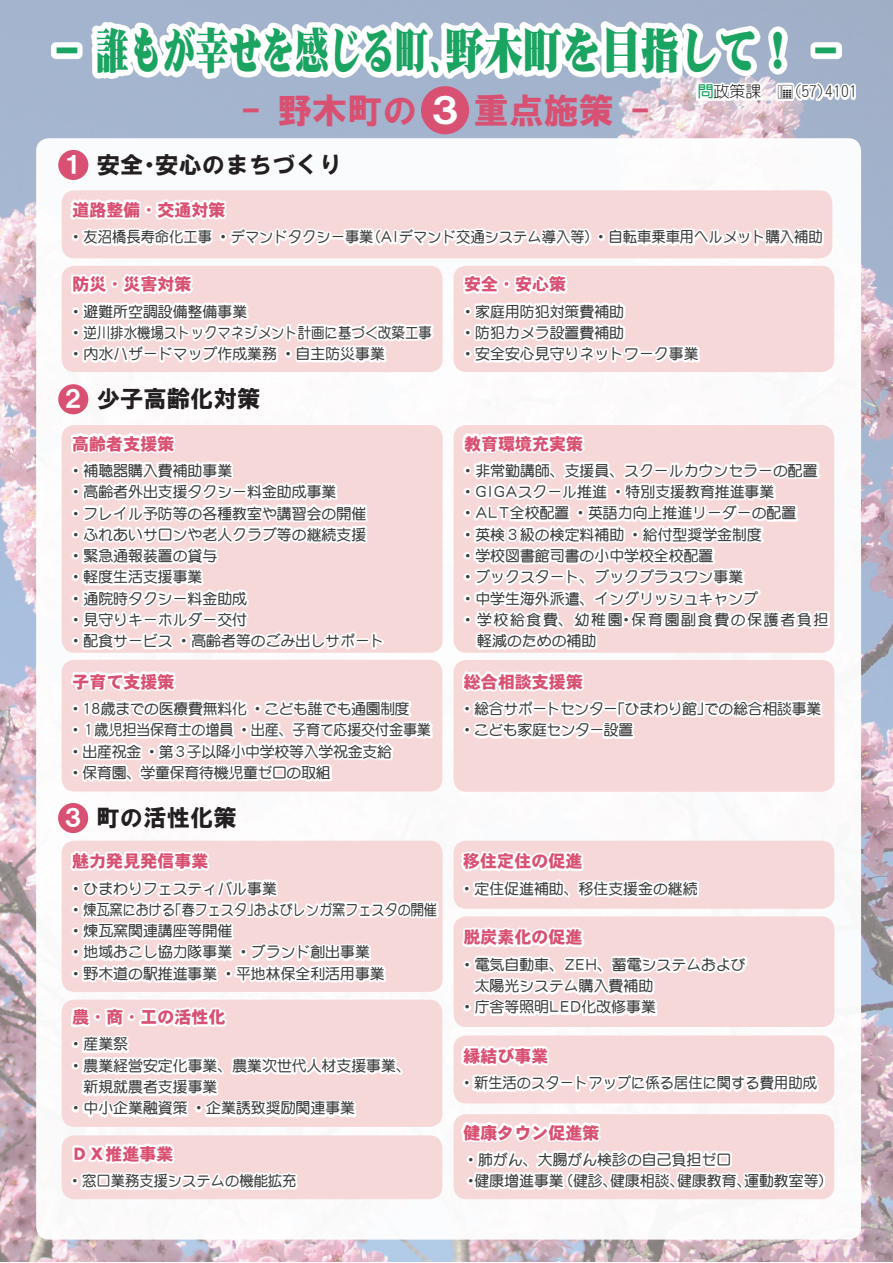
<style>
.page{position:relative;width:893px;height:1263px;background:#fff}
.page>*{position:absolute;margin:0;border:0;box-sizing:border-box;transform-origin:0 0}
.t1{font:48.9px "DF Mincho SU WIN RKSJ H";color:#1aa361;scale:.68 1}
.t2{font:35.1px "HG Soei Kakugothic UB";color:#d95172}
.t3{font:23.4px "HG Soei Kakugothic UB";color:#231f20}
.t4{font:16.95px "DFHS Gothic W9 WIN RKSJ H";color:#d95172}
.t5{font:15.9px "DF Maru Gothic Lt WIN RKSJ H";color:#231f20}
.t6{font:14.85px/21.3px "DF Maru Gothic Bd WIN RKSJ H";color:#3e3e3f}
.t7{font:14.85px/21.3px "DF Maru Gothic Bd WIN RKSJ H";letter-spacing:-.02em;color:#3e3e3f}
.t8{font:14.85px "DF Maru Gothic Bd WIN RKSJ H";color:#3e3e3f;scale:.96 1}
.t9{font:14.85px/21.3px "DF Maru Gothic Bd WIN RKSJ H";letter-spacing:-.03em;color:#3e3e3f}
.t10{font:14.85px "DF Maru Gothic Bd WIN RKSJ H";letter-spacing:.11em;color:#3e3e3f}
.s1{font-family:"DF Maru Gothic Bd WIN RKSJ H";color:#1aa361}
.s2{font-family:"Edisys OTF Gaiji"}
.s3{color:#fff}
</style>
<div class="page">
<img style="left:0;top:0;width:893px;height:1262px">
<svg style="left:51px;top:21px;width:791px;height:58px;fill:#a3b2ca"></svg>
<svg style="left:94px;top:0;width:663px;height:92px"></svg>
<svg style="left:771px;top:29px;width:13px;height:42px"></svg>
<svg style="left:696px;top:82px;width:160px;height:19px"></svg>
<div style="left:36px;top:138px;width:825px;height:1101px;background:#fff;border-radius:13px"></div>
<div style="left:421px;top:86px;width:48px;height:48px;background:#d95172;border-radius:50%"></div>
<div style="left:58px;top:150px;width:30px;height:30px;background:#d95172;border-radius:50%"></div>
<div style="left:62px;top:190px;width:770px;height:68px;background:#f7d8d9;border-radius:13px"></div>
<svg style="left:71px;top:199px;width:753px;height:47px"></svg>
<div style="left:453px;top:266px;width:381px;height:106px;background:#f7d8d9;border-radius:13px"></div>
<svg style="left:463px;top:274px;width:237px;height:89px"></svg>
<div style="left:62px;top:266px;width:381px;height:106px;background:#f7d8d9;border-radius:13px"></div>
<svg style="left:71px;top:274px;width:362px;height:89px"></svg>
<div style="left:58px;top:384px;width:30px;height:30px;background:#d95172;border-radius:50%"></div>
<div style="left:62px;top:660px;width:380px;height:132px;background:#f7d8d9;border-radius:13px"></div>
<div style="left:62px;top:425px;width:381px;height:228px;background:#f7d8d9;border-radius:13px"></div>
<svg style="left:71px;top:434px;width:313px;height:216px"></svg>
<div style="left:453px;top:425px;width:381px;height:228px;background:#f7d8d9;border-radius:13px"></div>
<svg style="left:71px;top:671px;width:362px;height:111px"></svg>
<div style="left:453px;top:660px;width:381px;height:132px;background:#f7d8d9;border-radius:13px"></div>
<svg style="left:462px;top:671px;width:361px;height:68px"></svg>
<div style="left:58px;top:803px;width:30px;height:30px;background:#d95172;border-radius:50%"></div>
<div style="left:453px;top:1035px;width:381px;height:68px;background:#f7d8d9;border-radius:13px"></div>
<svg style="left:461px;top:1046px;width:358px;height:46px"></svg>
<div style="left:62px;top:841px;width:381px;height:151px;background:#f7d8d9;border-radius:13px"></div>
<div style="left:62px;top:1000px;width:380px;height:127px;background:#f7d8d9;border-radius:13px"></div>
<svg style="left:71px;top:1007px;width:332px;height:110px"></svg>
<div style="left:453px;top:841px;width:381px;height:68px;background:#f7d8d9;border-radius:13px"></div>
<svg style="left:462px;top:851px;width:237px;height:46px"></svg>
<div style="left:453px;top:916px;width:381px;height:111px;background:#f7d8d9;border-radius:13px"></div>
<div style="left:453px;top:1114px;width:381px;height:85px;background:#f7d8d9;border-radius:13px"></div>
<svg style="left:461px;top:1122px;width:364px;height:68px"></svg>
<svg style="left:463px;top:433px;width:367px;height:216px"></svg>
<svg style="left:70px;top:851px;width:369px;height:131px"></svg>
<svg style="left:462px;top:927px;width:285px;height:89px"></svg>
<div style="left:62px;top:1135px;width:380px;height:64px;background:#f7d8d9;border-radius:13px"></div>
<svg style="left:71px;top:1143px;width:227px;height:47px"></svg>
<h1 class="t1" style="left:50px;top:26px;width:1166px">－ 誰もが幸せを感じる町、野木町を目指して！ －</h1>
<p class="t5" style="left:698px;top:84px;width:161px"><span class="s1">問</span>政策課　<span class="s2">撒</span>（57）4101</p>
<h2 class="t2" style="left:242px;top:93px;width:408px">- 野木町の<span class="s3">３</span>重点施策 -</h2>
<h3 class="t3" style="left:62px;top:153px;width:282px"><span class="s3">１</span> 安全・安心のまちづくり</h3>
<p class="t4" style="left:72px;top:201px;width:155px">道路整備・交通対策</p>
<p class="t6" style="left:69px;top:227px;width:756px">・友沼橋長寿命化工事 ・デマンドタクシー事業（ＡＩデマンド交通システム導入等）・自転車乗車用ヘルメット購入補助</p>
<p class="t4" style="left:464px;top:276px;width:104px">安全・安心策</p>
<p class="t6" style="left:460px;top:301px;width:240px">・家庭用防犯対策費補助<br>・防犯カメラ設置費補助<br>・安全安心見守りネットワーク事業</p>
<p class="t4" style="left:72px;top:276px;width:121px">防災・災害対策</p>
<p class="t6" style="left:69px;top:301px;width:365px">・避難所空調設備整備事業　<br>・逆川排水機場ストックマネジメント計画に基づく改築工事・内水ハザードマップ作成業務 ・自主防災事業</p>
<h3 class="t3" style="left:62px;top:387px;width:200px"><span class="s3">２</span> 少子高齢化対策</h3>
<p class="t4" style="left:72px;top:435px;width:104px">高齢者支援策</p>
<p class="t6" style="left:69px;top:460px;width:318px">・補聴器購入費補助事業<br>・高齢者外出支援タクシー料金助成事業<br>・フレイル予防等の各種教室や講習会の開催<br>・ふれあいサロンや老人クラブ等の継続支援<br>・緊急通報装置の貸与<br>・軽度生活支援事業<br>・通院時タクシー料金助成<br>・見守りキーホルダー交付<br>・配食サービス ・高齢者等のごみ出しサポート</p>
<p class="t4" style="left:72px;top:673px;width:104px">子育て支援策</p>
<p class="t7" style="left:68px;top:698px;width:364px">・１８歳までの医療費無料化 ・こども誰でも通園制度<br>・１歳児担当保育士の増員 ・出産、子育て応援交付金事業・出産祝金 ・第３子以降小中学校等入学祝金支給<br>・保育園、学童保育待機児童ゼロの取組</p>
<p class="t4" style="left:464px;top:435px;width:121px">教育環境充実策</p>
<p class="t6" style="left:460px;top:460px;width:359px">・非常勤講師、支援員、スクールカウンセラーの配置</p>
<p class="t6" style="left:460px;top:482px;width:315px">・ＧＩＧＡスクール推進 ・特別支援教育推進事業</p>
<p class="t6" style="left:460px;top:503px;width:337px">・ＡＬＴ全校配置 ・英語力向上推進リーダーの配置</p>
<p class="t6" style="left:460px;top:524px;width:303px">・英検３級の検定料補助 ・給付型奨学金制度</p>
<p class="t6" style="left:460px;top:545px;width:254px">・学校図書館司書の小中学校全校配置</p>
<p class="t6" style="left:460px;top:567px;width:284px">・ブックスタート、ブックプラスワン事業</p>
<p class="t6" style="left:460px;top:588px;width:299px">・中学生海外派遣、イングリッシュキャンプ</p>
<p class="t10" style="left:460px;top:612px;width:369px">・学校給食費、幼稚園・保育園副食費の保護者負担</p>
<p class="t6" style="left:477px;top:630px;width:121px">軽減のための補助</p>
<p class="t4" style="left:464px;top:673px;width:121px">総合相談支援策</p>
<p class="t9" style="left:460px;top:698px;width:363px">・総合サポートセンター「ひまわり館」での総合相談事業・こども家庭センター設置</p>
<h3 class="t3" style="left:62px;top:806px;width:177px"><span class="s3">３</span> 町の活性化策</h3>
<p class="t4" style="left:72px;top:853px;width:138px">魅力発見発信事業</p>
<p class="t6" style="left:69px;top:878px;width:370px">・ひまわりフェスティバル事業<br>・煉瓦窯における「春フェスタ」およびレンガ窯フェスタの開催・煉瓦窯関連講座等開催<br>・地域おこし協力隊事業 ・ブランド創出事業　<br>・野木道の駅推進事業 ・平地林保全利活用事業</p>
<p class="t4" style="left:72px;top:1008px;width:155px">農・商・工の活性化</p>
<p class="t6" style="left:69px;top:1034px;width:61px">・産業祭</p>
<p class="t6" style="left:69px;top:1055px;width:344px">・農業経営安定化事業、農業次世代人材支援事業、</p>
<p class="t6" style="left:84px;top:1076px;width:135px">新規就農者支援事業</p>
<p class="t6" style="left:69px;top:1098px;width:288px">・中小企業融資策 ・企業誘致奨励関連事業</p>
<p class="t4" style="left:72px;top:1145px;width:104px">ＤＸ推進事業</p>
<p class="t8" style="left:68px;top:1173px;width:240px">・窓口業務支援システムの機能拡充</p>
<p class="t4" style="left:463px;top:853px;width:121px">移住定住の促進</p>
<p class="t6" style="left:460px;top:878px;width:240px">・定住促進補助、移住支援金の継続</p>
<p class="t4" style="left:463px;top:929px;width:121px">脱炭素化の促進</p>
<p class="t6" style="left:460px;top:954px;width:288px">・電気自動車、ＺＥＨ、蓄電システムおよび</p>
<p class="t6" style="left:475px;top:975px;width:180px">太陽光システム購入費補助</p>
<p class="t6" style="left:460px;top:997px;width:198px">・庁舎等照明ＬＥＤ化改修事業</p>
<p class="t4" style="left:463px;top:1047px;width:87px">縁結び事業</p>
<p class="t8" style="left:460px;top:1076px;width:374px">・新生活のスタートアップに係る居住に関する費用助成</p>
<p class="t4" style="left:463px;top:1124px;width:138px">健康タウン促進策</p>
<p class="t6" style="left:463px;top:1149px;width:372px">・肺がん、大腸がん検診の自己負担ゼロ<br>・健康増進事業（健診、健康相談、健康教育、運動教室等）</p>
</div>
